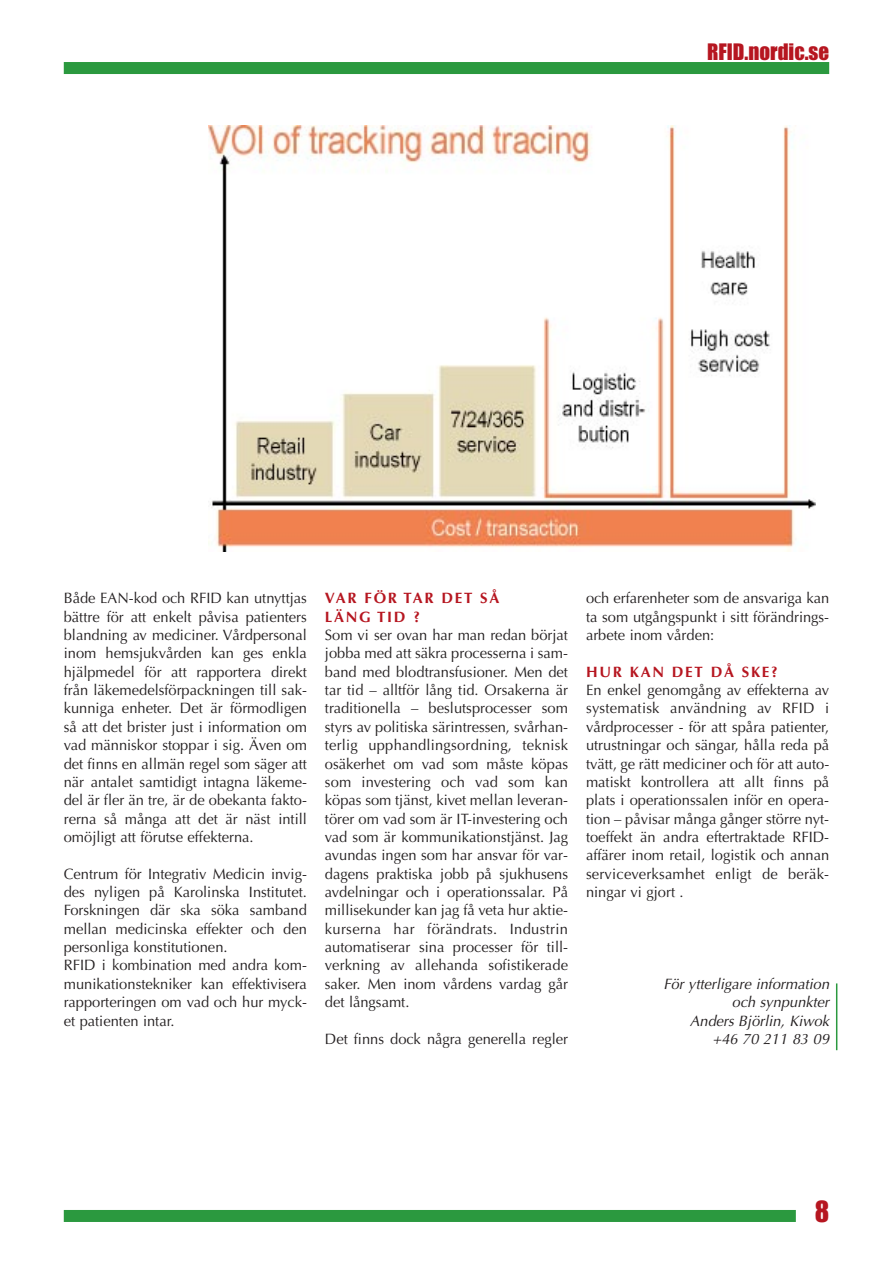
<style>
.page{position:relative;width:893px;height:1263px;background:#fff}
.page>*{position:absolute;margin:0;border:0;box-sizing:border-box;transform-origin:0 0}
.t1{font:27px "Impact";color:#b61620}
.t2{font:21px "Impact";color:#b61620}
.t3{font:15px/18.3px "Optima";color:#231f20;text-align:justify}
.t4{font:italic 15px/18.3px "Optima";color:#231f20;text-align:right}
.t5{font:700 15px/18.3px "Optima";letter-spacing:.11em;color:#b61620}
</style>
<div class="page">
<div style="left:64px;top:62px;width:765px;height:12px;background:#2b993f"></div>
<div style="left:64px;top:1210px;width:732px;height:12px;background:#2b993f"></div>
<img style="left:208px;top:125px;width:608px;height:426px">
<hr style="left:836px;top:983px;width:1px;height:67px;background:#2b993f">
<h2 class="t2" style="left:707px;top:45px;width:124px">RFID.nordic.se</h2>
<p class="t3" style="left:64px;top:590px;width:245px">Både EAN-kod och RFID kan utnyttjas bättre för att enkelt påvisa patienters blandning av mediciner. Vårdpersonal inom hemsjukvården kan ges enkla hjälpmedel för att rapportera direkt från läkemedelsförpackningen till sak&shy;kunniga enheter. Det är förmodligen så att det brister just i information om vad människor stoppar i sig. Även om det finns en allmän regel som säger att när antalet samtidigt intagna läkeme&shy;del är fler än tre, är de obekanta fakto&shy;rerna så många att det är näst intill omöjligt att förutse effekterna.</p>
<p class="t3" style="left:64px;top:866px;width:245px;text-align:left">Centrum för Integrativ Medicin invig&shy;des nyligen på Karolinska Institutet.<br>Forskningen där ska söka samband mellan medicinska effekter och den personliga konstitutionen.<br>RFID i kombination med andra kom&shy;munikationstekniker kan effektivisera rapporteringen om vad och hur myck&shy;et patienten intar.</p>
<p class="t5" style="left:325px;top:590px;width:176px">VAR FÖR TAR DET SÅ<br>LÄNG TID ?</p>
<p class="t3" style="left:325px;top:627px;width:245px">Som vi ser ovan har man redan börjat jobba med att säkra processerna i sam&shy;band med blodtransfusioner. Men det tar tid – alltför lång tid. Orsakerna är traditionella – beslutsprocesser som styrs av politiska särintressen, svårhan&shy;terlig upphandlingsordning, teknisk osäkerhet om vad som måste köpas som investering och vad som kan köpas som tjänst, kivet mellan leveran&shy;törer om vad som är IT-investering och vad som är kommunikationstjänst. Jag avundas ingen som har ansvar för var&shy;dagens praktiska jobb på sjukhusens avdelningar och i operationssalar. På millisekunder kan jag få veta hur aktie&shy;kurserna har förändrats. Industrin automatiserar sina processer för till&shy;verkning av allehanda sofistikerade saker. Men inom vårdens vardag går det långsamt.</p>
<p class="t3" style="left:325px;top:1031px;width:245px">Det finns dock några generella regler</p>
<p class="t3" style="left:586px;top:590px;width:245px">och erfarenheter som de ansvariga kan ta som utgångspunkt i sitt förändrings&shy;arbete inom vården:</p>
<p class="t5" style="left:586px;top:664px;width:193px">HUR KAN DET DÅ SKE?</p>
<p class="t3" style="left:586px;top:682px;width:245px">En enkel genomgång av effekterna av systematisk användning av RFID i vårdprocesser - för att spåra patienter, utrustningar och sängar, hålla reda på tvätt, ge rätt mediciner och för att auto&shy;matiskt kontrollera att allt finns på plats i operationssalen inför en opera&shy;tion – påvisar många gånger större nyt&shy;toeffekt än andra eftertraktade RFID&shy;affärer inom retail, logistik och annan serviceverksamhet enligt de beräk&shy;ningar vi gjort .</p>
<p class="t4" style="left:663px;top:976px;width:170px">För ytterligare information och synpunkter<br>Anders Björlin, Kiwok +46 70 211 83 09</p>
<h1 class="t1" style="left:815px;top:1202px;width:16px">8</h1>
</div>
